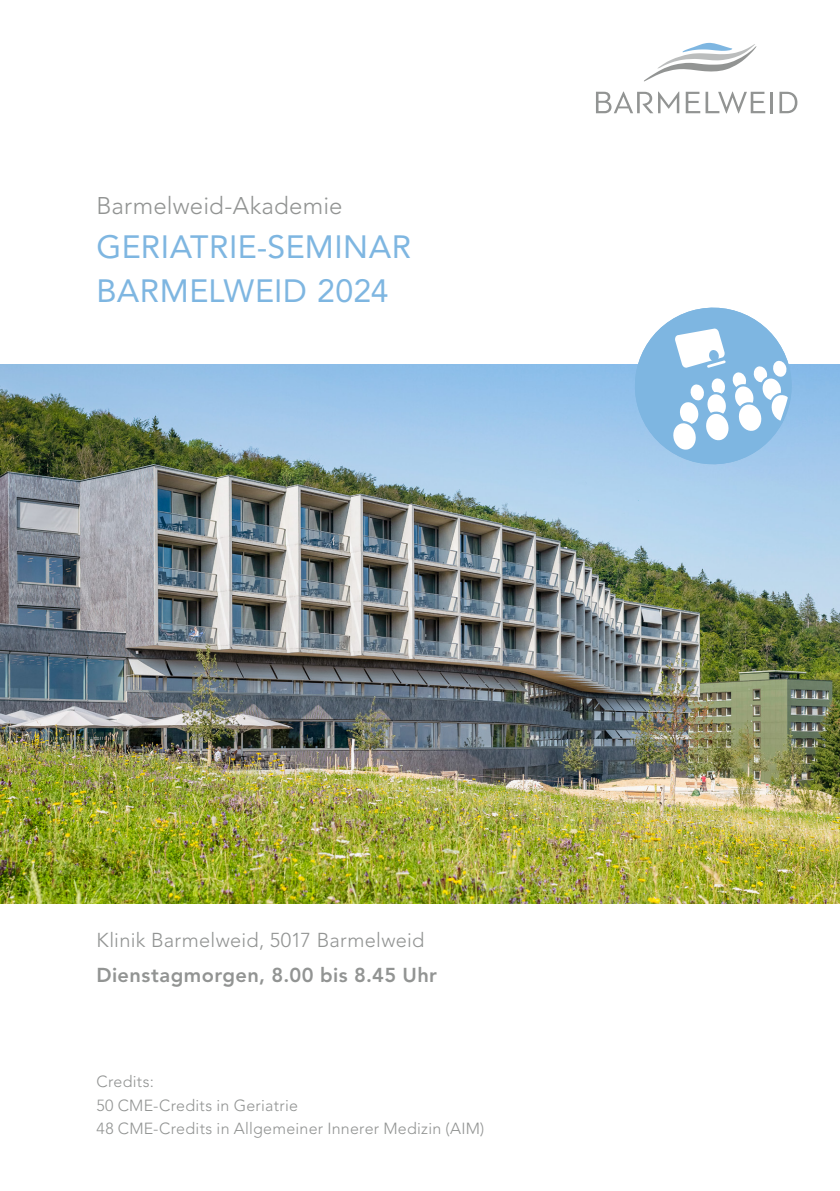
<style>
.page{position:relative;width:840px;height:1191px;background:#fff}
.page>*{position:absolute;margin:0;border:0;box-sizing:border-box;transform-origin:0 0}
.t1{font:32px/44px "Avenir LT Std";letter-spacing:.015em;color:#7eb6e1}
.t2{font:300 24px "Avenir LT Std";letter-spacing:.005em;color:#929493}
.t3{font:300 20px "Avenir LT Std";letter-spacing:.015em;color:#929493}
.t4{font:800 20px "Avenir LT Std";letter-spacing:.02em;color:#929493}
.t5{font:300 16px/23.6px "Avenir LT Std";letter-spacing:.02em;color:#929493}
</style>
<div class="page">
<img style="left:0;top:365px;width:839px;height:538px">
<svg style="left:644px;top:43px;width:112px;height:39px"></svg>
<svg style="left:596px;top:92px;width:83px;height:21px"></svg>
<svg style="left:685px;top:92px;width:14px;height:21px"></svg>
<svg style="left:705px;top:92px;width:59px;height:21px"></svg>
<hr style="left:770px;top:92px;width:2px;height:21px;background:#929493">
<svg style="left:779px;top:92px;width:18px;height:21px"></svg>
<svg style="left:625px;top:307px;width:175px;height:166px"></svg>
<h2 class="t2" style="left:96px;top:191px;width:247px">Barmelweid-Akademie</h2>
<h1 class="t1" style="left:96px;top:225px;width:316px">GERIATRIE-SEMINAR<br>BARMELWEID 2024</h1>
<p class="t3" style="left:96px;top:928px;width:329px">Klinik Barmelweid, 5017 Barmelweid</p>
<p class="t4" style="left:96px;top:963px;width:342px">Dienstagmorgen, 8.00 bis 8.45 Uhr</p>
<p class="t5" style="left:96px;top:1069px;width:389px">Credits:<br>50 CME-Credits in Geriatrie<br>48 CME-Credits in Allgemeiner Innerer Medizin (AIM)</p>
</div>
